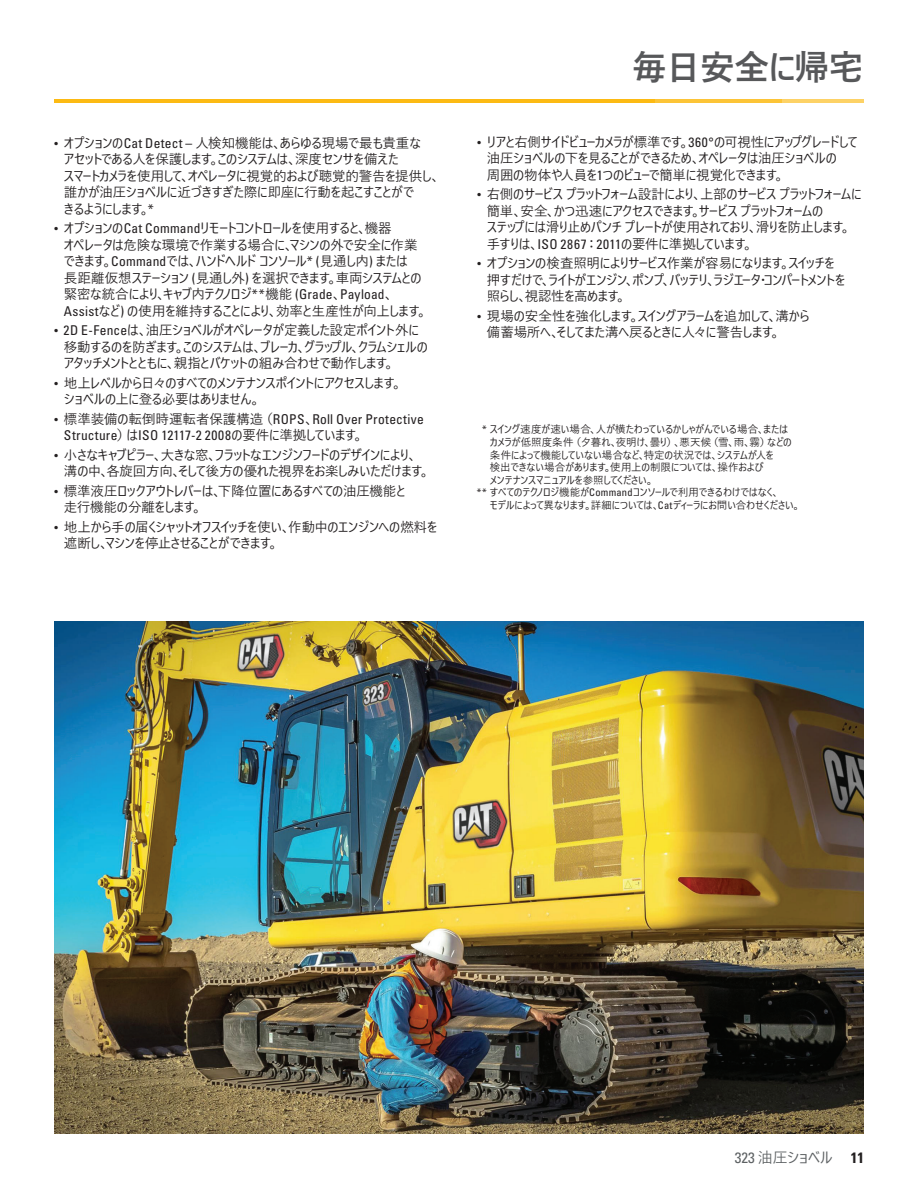
<style>
.page{position:relative;width:918px;height:1188px;background:#fff}
.page>*{position:absolute;margin:0;border:0;box-sizing:border-box;transform-origin:0 0}
.t1{font:700 34.5px "Yu Gothic UI";letter-spacing:-.015em;color:#57585a}
.t2{font:15px "Yu Gothic UI";letter-spacing:-.015em;color:#5d6163}
.t3{font:13.5px/16.5px "Yu Gothic UI";letter-spacing:-.015em;color:#231f20}
.t4{font:condensed 13.5px/16.5px "Univers LTCYR 57";letter-spacing:.025em;color:#231f20}
.t5{font:10.5px "Yu Gothic UI";letter-spacing:-.01em;color:#231f20}
.s1{font-family:"Univers LTCYR 57";font-stretch:condensed}
.s2{font-family:"Yu Gothic UI";font-stretch:normal}
.s3{font-family:"Univers LTCYR 67 Bold Cond";color:#231f20}
</style>
<div class="page">
<hr style="left:54px;top:99px;width:601px;height:4px;background:#fcba13">
<hr style="left:654px;top:99px;width:128px;height:4px;background:#fcc437">
<hr style="left:782px;top:99px;width:81px;height:4px;background:#fdd266">
<img style="left:54px;top:621px;width:810px;height:513px">
<p class="t3" style="left:64px;top:133px;width:378px;text-indent:-11px">• オプションの<span class="s1">Cat Detect</span> – 人検知機能は、あらゆる現場で最も貴重な<br>アセットである人を保護します。このシステムは、深度センサを備えた<br>スマートカメラを使用して、オペレータに視覚的および聴覚的警告を提供し、誰かが油圧ショベルに近づきすぎた際に即座に行動を起こすことがで<br>きるようにします。<span class="s1">*</span></p>
<p class="t3" style="left:64px;top:218px;width:365px;text-indent:-11px">• オプションの<span class="s1">Cat Command</span>リモートコントロールを使用すると、機器<br>オペレータは危険な環境で作業する場合に、マシンの外で安全に作業できます。<span class="s1">Command</span>では、ハンドヘルドコンソール<span class="s1">* (</span>見通し内<span class="s1">)</span> または<br>長距離仮想ステーション <span class="s1">(</span>見通し外<span class="s1">)</span> を選択できます。車両システムとの緊密な統合により、キャブ内テクノロジ<span class="s1">**</span>機能 <span class="s1">(Grade</span>、<span class="s1">Payload</span>、<span class="s1">Assist</span>など<span class="s1">)</span> の使用を維持することにより、効率と生産性が向上します。</p>
<p class="t3" style="left:64px;top:320px;width:365px;text-indent:-11px">• <span class="s1">2D E-Fence</span>は、油圧ショベルがオペレータが定義した設定ポイント外に移動するのを防ぎます。このシステムは、ブレーカ、グラップル、クラムシェルのアタッチメントとともに、親指とバケットの組み合わせで動作します。</p>
<p class="t3" style="left:64px;top:373px;width:340px;text-indent:-11px">• 地上レベルから日々のすべてのメンテナンスポイントにアクセスします。ショベルの上に登る必要はありません。</p>
<p class="t4" style="left:64px;top:410px;width:361px;text-indent:-11px"><span class="s2">• 標準装備の転倒時運転者保護構造（</span>ROPS<span class="s2">、</span>Roll Over Protective<br>Structure<span class="s2">）は</span>ISO 12117-2 2008<span class="s2">の要件に準拠しています。</span></p>
<p class="t3" style="left:64px;top:445px;width:367px;text-indent:-11px">• 小さなキャブピラー、大きな窓、フラットなエンジンフードのデザインにより、溝の中、各旋回方向、そして後方の優れた視界をお楽しみいただけます。</p>
<p class="t3" style="left:64px;top:481px;width:343px;text-indent:-11px">• 標準液圧ロックアウトレバーは、下降位置にあるすべての油圧機能と走行機能の分離をします。</p>
<p class="t3" style="left:64px;top:517px;width:375px;text-indent:-11px">• 地上から手の届くシャットオフスイッチを使い、作動中のエンジンへの燃料を遮断し、マシンを停止させることができます。</p>
<h1 class="t1" style="left:632px;top:47px;width:233px">毎日安全に帰宅</h1>
<p class="t3" style="left:487px;top:132px;width:372px;text-indent:-11px">• リアと右側サイドビューカメラが標準です。<span class="s1">360°</span>の可視性にアップグレードして油圧ショベルの下を見ることができるため、オペレータは油圧ショベルの<br>周囲の物体や人員を<span class="s1">1</span>つのビューで簡単に視覚化できます。</p>
<p class="t3" style="left:487px;top:184px;width:376px;text-indent:-11px">• 右側のサービスプラットフォーム設計により、上部のサービスプラットフォームに簡単、安全、かつ迅速にアクセスできます。サービスプラットフォームの<br>ステップには滑り止めパンチプレートが使用されており、滑りを防止します。手すりは、<span class="s1">ISO 2867</span>：<span class="s1">2011</span>の要件に準拠しています。</p>
<p class="t3" style="left:487px;top:253px;width:360px;text-indent:-11px">• オプションの検査照明によりサービス作業が容易になります。スイッチを押すだけで、ライトがエンジン、ポンプ、バッテリ、ラジエータ･コンパートメントを照らし、視認性を高めます。</p>
<p class="t3" style="left:487px;top:306px;width:324px;text-indent:-11px">• 現場の安全性を強化します。スイングアラームを追加して、溝から備蓄場所へ、そしてまた溝へ戻るときに人々に警告します。</p>
<p class="t5" style="left:482px;top:420px;width:307px"><span class="s1">*</span> スイング速度が速い場合、人が横たわっているかしゃがんでいる場合、または</p>
<p class="t5" style="left:490px;top:433px;width:303px">カメラが低照度条件（夕暮れ、夜明け、曇り）、悪天候（雪、雨、霧）などの</p>
<p class="t5" style="left:490px;top:445px;width:285px">条件によって機能していない場合など、特定の状況では、システムが人を</p>
<p class="t5" style="left:490px;top:458px;width:275px">検出できない場合があります。使用上の制限については、操作および</p>
<p class="t5" style="left:490px;top:470px;width:165px">メンテナンスマニュアルを参照してください。</p>
<p class="t5" style="left:477px;top:483px;width:304px"><span class="s1">**</span> すべてのテクノロジ機能が<span class="s1">Command</span>コンソールで利用できるわけではなく、</p>
<p class="t5" style="left:490px;top:496px;width:312px">モデルによって異なります。詳細については、<span class="s1">Cat</span>ディーラにお問い合わせください。</p>
<p class="t2" style="left:735px;top:1144px;width:131px"><span class="s1">323</span> 油圧ショベル <span class="s3">11</span></p>
</div>
